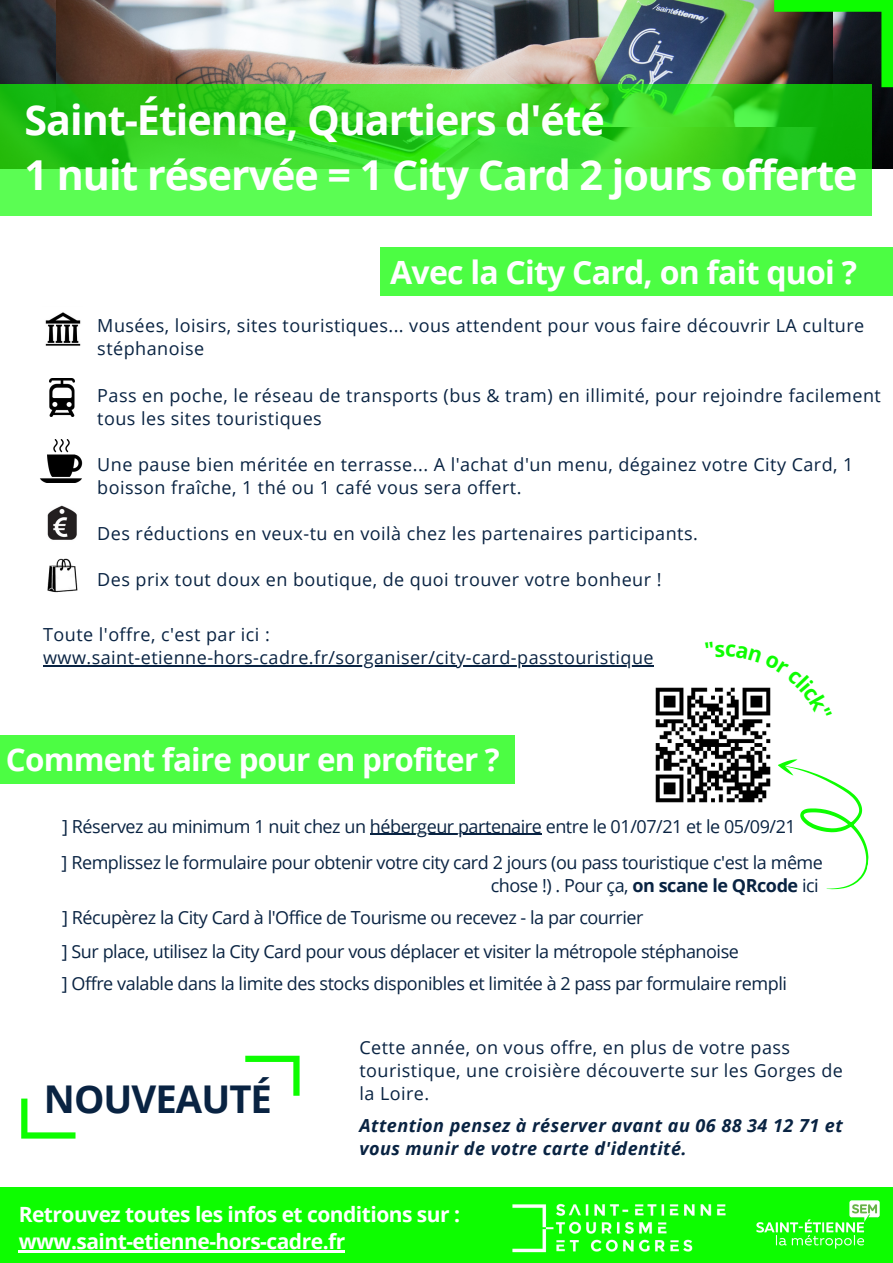
<style>
.page{position:relative;width:893px;height:1263px;background:#fff}
.page>*{position:absolute;margin:0;border:0;box-sizing:border-box;transform-origin:0 0}
.t1{font:700 41.25px "Open Sans";letter-spacing:-.025em;color:#fff}
.t2{font:700 38.25px "Open Sans";letter-spacing:-.025em;color:#092342}
.t3{font:700 32.03px "Open Sans";letter-spacing:-.025em;color:#fff}
.t4{font:700 31.35px "Open Sans";letter-spacing:-.025em;color:#fff}
.t5{font:700 21px/27px "Open Sans";letter-spacing:-.025em;color:#fff}
.t6{font:18px/23.1px "Open Sans";letter-spacing:.025em;color:#092342}
.t7{font:18px/23.1px "Open Sans";letter-spacing:-.025em;color:#092342;text-align:right}
.t8{font:italic 700 18px/23.1px "Open Sans";letter-spacing:.025em;color:#092342}
.s1{font-weight:700}
</style>
<div class="page">
<div style="left:0;top:1187px;width:893px;height:76px;background:#0dfd00"></div>
<img style="left:512px;top:1203px;width:214px;height:50px">
<img style="left:756px;top:1200px;width:124px;height:49px">
<div style="left:0;top:735px;width:514px;height:49px;background:#4cfd43"></div>
<img style="left:45px;top:312px;width:36px;height:34px">
<div style="left:380px;top:248px;width:513px;height:48px;background:#4cfd43"></div>
<img style="left:49px;top:379px;width:26px;height:38px">
<img style="left:40px;top:439px;width:43px;height:43px">
<img style="left:47px;top:505px;width:30px;height:35px">
<img style="left:47px;top:558px;width:31px;height:35px">
<img style="left:0;top:0;width:893px;height:168px">
<img style="left:57px;top:0;width:717px;height:84px">
<svg style="left:774px;top:0;width:119px;height:87px;background:#1d511a"></svg>
<svg style="left:0;top:84px;width:872px;height:131px;background:#3fdf32"></svg>
<svg style="left:778px;top:759px;width:91px;height:131px"></svg>
<svg style="left:245px;top:1056px;width:54px;height:40px"></svg>
<svg style="left:21px;top:1098px;width:54px;height:40px"></svg>
<img style="left:655px;top:687px;width:116px;height:116px">
<hr style="left:370px;top:834px;width:171px;height:1px;background:#092342">
<hr style="left:19px;top:1250px;width:326px;height:2px;background:#fff">
<hr style="left:43px;top:665px;width:611px;height:2px;background:#092342">
<svg style="left:705px;top:687px;width:66px;height:29px"></svg>
<p class="t1" style="left:25px;top:91px;width:582px">Saint-Étienne, Quartiers d'été</p>
<p class="t1" style="left:25px;top:145px;width:834px">1 nuit réservée = 1 City Card 2 jours offerte</p>
<p class="t3" style="left:390px;top:250px;width:468px">Avec la City Card, on fait quoi ?</p>
<p class="t6" style="left:97px;top:314px;width:768px">Musées, loisirs, sites touristiques... vous attendent pour vous faire découvrir LA culture stéphanoise</p>
<p class="t6" style="left:97px;top:383px;width:785px">Pass en poche, le réseau de transports (bus &amp; tram) en illimité, pour rejoindre facilement tous les sites touristiques</p>
<p class="t6" style="left:97px;top:452px;width:757px">Une pause bien méritée en terrasse... A l'achat d'un menu, dégainez votre City Card, 1 boisson fraîche, 1 thé ou 1 café vous sera offert.</p>
<p class="t6" style="left:97px;top:521px;width:602px">Des réductions en veux-tu en voilà chez les partenaires participants.</p>
<p class="t6" style="left:97px;top:568px;width:566px">Des prix tout doux en boutique, de quoi trouver votre bonheur !</p>
<p class="t6" style="left:43px;top:622px;width:228px">Toute l'offre, c'est par ici :</p>
<p class="t6" style="left:43px;top:645px;width:612px">www.saint-etienne-hors-cadre.fr/sorganiser/city-card-passtouristique</p>
<p class="t4" style="left:6px;top:738px;width:495px">Comment faire pour en profiter ?</p>
<p class="t7" style="left:62px;top:814px;width:735px">] Réservez au minimum 1 nuit chez un hébergeur partenaire entre le 01/07/21 et le 05/09/21</p>
<p class="t7" style="left:62px;top:850px;width:763px">] Remplissez le formulaire pour obtenir votre city card 2 jours (ou pass touristique c'est la même chose !) . Pour ça, <span class="s1">on scane le QRcode</span> ici</p>
<p class="t7" style="left:62px;top:906px;width:582px">] Récupèrez la City Card à l'Office de Tourisme ou recevez - la par courrier</p>
<p class="t7" style="left:62px;top:939px;width:678px">] Sur place, utilisez la City Card pour vous déplacer et visiter la métropole stéphanoise</p>
<p class="t7" style="left:62px;top:971px;width:726px">] Offre valable dans la limite des stocks disponibles et limitée à 2 pass par formulaire rempli</p>
<p class="t2" style="left:44px;top:1072px;width:230px">NOUVEAUTÉ</p>
<p class="t6" style="left:359px;top:1035px;width:485px">Cette année, on vous offre, en plus de votre pass touristique, une croisière découverte sur les Gorges de la Loire.</p>
<p class="t8" style="left:359px;top:1114px;width:485px">Attention pensez à réserver avant au 06 88 34 12 71 et vous munir de votre carte d'identité.</p>
<p class="t5" style="left:19px;top:1200px;width:443px">Retrouvez toutes les infos et conditions sur : www.saint-etienne-hors-cadre.fr</p>
</div>
